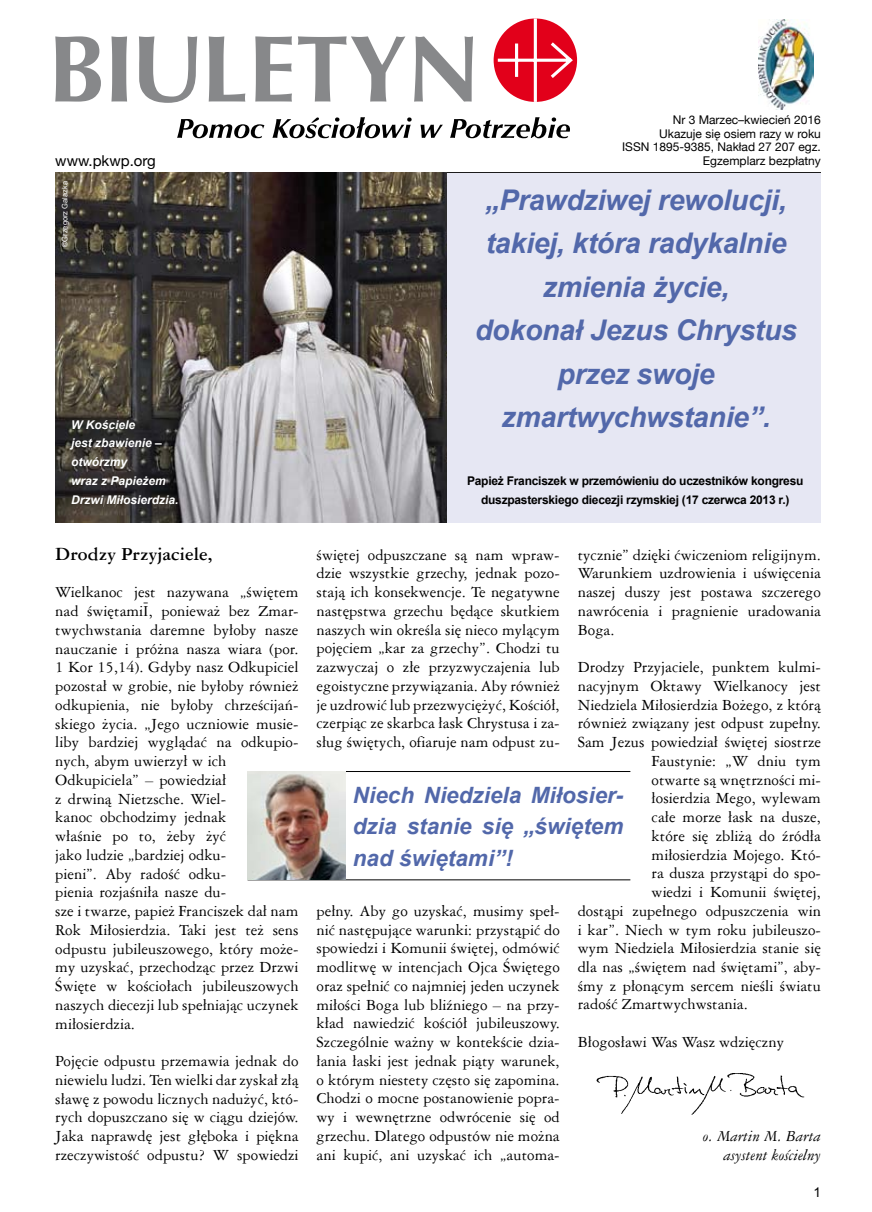
<style>
.page{position:relative;width:872px;height:1212px;background:#fff}
.page>*{position:absolute;margin:0;border:0;box-sizing:border-box;transform-origin:0 0}
.t1{font:italic 700 28.5px/43.5px "Arial";letter-spacing:-.01em;color:#5268aa;text-align:center}
.t2{font:italic 700 22.5px/31.5px "Arial";color:#5268aa;text-align:justify}
.t3{font:700 19.5px "Ameri Garmnd EU";letter-spacing:.005em;color:#000}
.t4{font:16.5px/18.8px "Ameri Garmnd EU";letter-spacing:.005em;color:#000;text-align:justify}
.t5{font:italic 16.5px/18.8px "Ameri Garmnd EU";letter-spacing:.005em;color:#000;text-align:right}
.t6{font:15px "Helvetica Neue";color:#000}
.t7{font:13.5px "Arial";color:#000}
.t8{font:700 12px/18.8px "Arial";letter-spacing:-.02em;color:#000;text-align:center}
.t9{font:12px/13.5px "Helvetica Neue";color:#000;text-align:right}
.t10{font:italic 700 12px/18.8px "Arial";color:#fff}
.t11{font:7.5px "Arial";color:#fff}
</style>
<div class="page">
<svg style="left:55px;top:36px;width:46px;height:66px"></svg>
<svg style="left:111px;top:36px;width:16px;height:66px"></svg>
<svg style="left:139px;top:36px;width:58px;height:67px"></svg>
<svg style="left:209px;top:36px;width:36px;height:66px"></svg>
<svg style="left:255px;top:36px;width:37px;height:66px"></svg>
<svg style="left:298px;top:36px;width:107px;height:66px"></svg>
<svg style="left:414px;top:36px;width:59px;height:66px"></svg>
<svg style="left:177px;top:119px;width:87px;height:19px"></svg>
<svg style="left:272px;top:117px;width:139px;height:21px"></svg>
<svg style="left:420px;top:125px;width:23px;height:13px"></svg>
<svg style="left:450px;top:117px;width:120px;height:21px"></svg>
<svg style="left:494px;top:18px;width:81px;height:84px"></svg>
<hr style="left:55px;top:172px;width:766px;height:1px;background:#000">
<div style="left:55px;top:173px;width:766px;height:349px;background:#e6e7f3"></div>
<img style="left:596px;top:1073px;width:209px;height:42px">
<img style="left:55px;top:173px;width:391px;height:349px">
<hr style="left:247px;top:771px;width:383px;height:1px;background:#000">
<hr style="left:247px;top:879px;width:383px;height:1px;background:#000">
<img style="left:247px;top:772px;width:98px;height:107px">
<img style="left:758px;top:19px;width:55px;height:91px">
<p class="t6" style="left:55px;top:149px;width:102px">www.pkwp.org</p>
<p class="t11" style="left:60px;top:247px;width:67px;rotate:-90deg">©Grzegorz Galazka</p>
<p class="t10" style="left:71px;top:415px;width:109px">W Kościele<br>jest zbawienie – otwórzmy<br>wraz z Papieżem<br>Drzwi Miłosierdzia.</p>
<p class="t3" style="left:55px;top:542px;width:159px">Drodzy Przyjaciele,</p>
<p class="t4" style="left:55px;top:583px;width:245px;text-align:left">Wielkanoc jest nazywana „świętem nad świętamiĪ, ponieważ bez Zmar&shy;twychwstania daremne byłoby nasze nauczanie i próżna nasza wiara (por.<br>1 Kor 15,14). Gdyby nasz Odkupiciel pozostał w grobie, nie byłoby również odkupienia, nie byłoby chrześcijań&shy;skiego życia. „Jego uczniowie musie&shy;liby bardziej wyglądać na odkupio&shy;nych, abym uwierzył w ich<br>Odkupiciela” – powiedział<br>z drwiną Nietzsche. Wiel-<br>kanoc obchodzimy jednak<br>właśnie po to, żeby żyć<br>jako ludzie „bardziej odku-<br>pieni”. Aby radość odku-<br>pienia rozjaśniła nasze du-<br>sze i twarze, papież Franciszek dał nam<br>Rok Miłosierdzia. Taki jest też sens odpustu jubileuszowego, który może&shy;my uzyskać, przechodząc przez Drzwi<br>Święte w kościołach jubileuszowych naszych diecezji lub spełniając uczynek miłosierdzia.</p>
<p class="t4" style="left:55px;top:1051px;width:245px">Pojęcie odpustu przemawia jednak do niewielu ludzi. Ten wielki dar zyskał złą sławę z powodu licznych nadużyć, któ&shy;rych dopuszczano się w ciągu dziejów.<br>Jaka naprawdę jest głęboka i piękna rzeczywistość odpustu? W spowiedzi</p>
<p class="t9" style="left:622px;top:114px;width:200px">Nr 3 Marzec–kwiecień 2016<br>Ukazuje się osiem razy w roku<br>ISSN 1895-9385, Nakład 27 207 egz.<br>Egzemplarz bezpłatny</p>
<h1 class="t1" style="left:475px;top:179px;width:323px">„Prawdziwej rewolucji, takiej, która radykalnie zmienia życie,<br>dokonał Jezus Chrystus przez swoje zmartwychwstanie”.</h1>
<p class="t8" style="left:467px;top:472px;width:338px">Papież Franciszek w przemówieniu do uczestników kongresu duszpasterskiego diecezji rzymskiej (17 czerwca 2013 r.)</p>
<p class="t4" style="left:578px;top:545px;width:245px">tycznie” dzięki ćwiczeniom religijnym.<br>Warunkiem uzdrowienia i uświęcenia naszej duszy jest postawa szczerego nawrócenia i pragnienie uradowania Boga.</p>
<p class="t4" style="left:578px;top:657px;width:245px">Drodzy Przyjaciele, punktem kulmi-</p>
<p class="t4" style="left:578px;top:676px;width:245px">nacyjnym Oktawy Wielkanocy jest</p>
<p class="t4" style="left:578px;top:695px;width:245px">Niedziela Miłosierdzia Bożego, z którą</p>
<p class="t4" style="left:578px;top:713px;width:245px">również związany jest odpust zupełny.</p>
<p class="t4" style="left:578px;top:732px;width:245px">Sam Jezus powiedział świętej siostrze</p>
<p class="t4" style="left:651px;top:751px;width:171px">Faustynie: „W dniu tym</p>
<p class="t4" style="left:651px;top:770px;width:171px">otwarte są wnętrzności mi-</p>
<p class="t4" style="left:651px;top:788px;width:171px">łosierdzia Mego, wylewam</p>
<p class="t4" style="left:651px;top:807px;width:171px">całe morze łask na dusze,</p>
<p class="t4" style="left:651px;top:826px;width:171px">które się zbliżą do źródła</p>
<p class="t4" style="left:651px;top:845px;width:171px">miłosierdzia Mojego. Któ-</p>
<p class="t4" style="left:651px;top:863px;width:171px">ra dusza przystąpi do spo-</p>
<p class="t4" style="left:651px;top:882px;width:171px">wiedzi i Komunii świętej,</p>
<p class="t4" style="left:578px;top:901px;width:245px">dostąpi zupełnego odpuszczenia win</p>
<p class="t4" style="left:578px;top:920px;width:245px">i kar”. Niech w tym roku jubileuszo-</p>
<p class="t4" style="left:578px;top:938px;width:245px">wym Niedziela Miłosierdzia stanie się</p>
<p class="t4" style="left:578px;top:957px;width:245px">dla nas „świętem nad świętami”, aby-</p>
<p class="t4" style="left:578px;top:976px;width:245px">śmy z płonącym sercem nieśli światu</p>
<p class="t4" style="left:578px;top:995px;width:171px">radość Zmartwychwstania.</p>
<p class="t4" style="left:578px;top:1032px;width:208px">Błogosławi Was Wasz wdzięczny</p>
<p class="t4" style="left:316px;top:545px;width:245px">świętej odpuszczane są nam wpraw&shy;dzie wszystkie grzechy, jednak pozo&shy;stają ich konsekwencje. Te negatywne następstwa grzechu będące skutkiem naszych win określa się nieco mylącym pojęciem „kar za grzechy”. Chodzi tu zazwyczaj o złe przyzwyczajenia lub egoistyczne przywiązania. Aby również je uzdrowić lub przezwyciężyć, Kościół, czerpiąc ze skarbca łask Chrystusa i za&shy;sług świętych, ofiaruje nam odpust zu-</p>
<h2 class="t2" style="left:353px;top:780px;width:272px">Niech Niedziela Miłosier&shy;dzia stanie się „świętem nad świętami”!</h2>
<p class="t4" style="left:316px;top:901px;width:245px">pełny. Aby go uzyskać, musimy speł&shy;nić następujące warunki: przystąpić do spowiedzi i Komunii świętej, odmówić modlitwę w intencjach Ojca Świętego oraz spełnić co najmniej jeden uczynek miłości Boga lub bliźniego – na przy&shy;kład nawiedzić kościół jubileuszowy.<br>Szczególnie ważny w kontekście dzia&shy;łania łaski jest jednak piąty warunek, o którym niestety często się zapomina.<br>Chodzi o mocne postanowienie popra&shy;wy i wewnętrzne odwrócenie się od grzechu. Dlatego odpustów nie można ani kupić, ani uzyskać ich „automa-</p>
<p class="t5" style="left:703px;top:1126px;width:119px">o. Martin M. Barta asystent kościelny</p>
<p class="t7" style="left:813px;top:1184px;width:9px">1</p>
</div>
